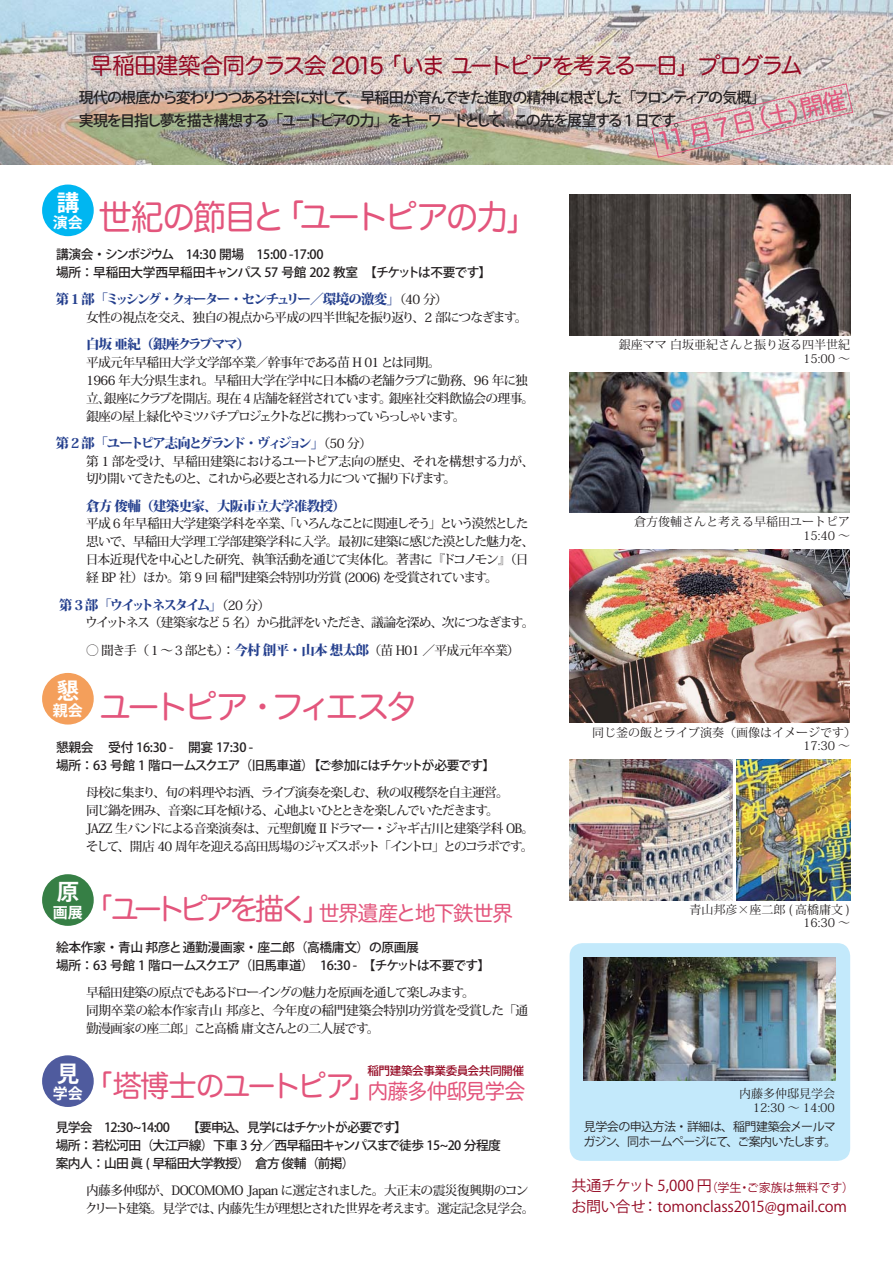
<style>
.page{position:relative;width:893px;height:1263px;background:#fff}
.page>*{position:absolute;margin:0;border:0;box-sizing:border-box;transform-origin:0 0}
.t1{font:34.65px "Hira Maru Pro N W4 90 msp RKSJ H";letter-spacing:-.07em;color:#e3557c;scale:.95 1}
.t2{font:33px "Hira Maru Pro N W4 90 msp RKSJ H";letter-spacing:-.135em;color:#e3557c}
.t3{font:30px "Hira Maru Pro N W4 90 msp RKSJ H";letter-spacing:-.19em;color:#e3557c}
.t4{font:30px "Hira Maru Pro N W4 90 msp RKSJ H";letter-spacing:-.075em;color:#e3557c}
.t5{font:24px "Hira Maru Pro N W4 90 msp RKSJ H";color:#e3557c}
.t6{font:22.5px "Hira Maru Pro N W4 90 msp RKSJ H";letter-spacing:-.065em;color:#940822}
.t7{font:22.5px "Koz Go Pro Bold 90 msp RKSJ H";color:#fff}
.t8{font:15px/22.5px "Koz Go Pro Medium 90 msp RKSJ H";letter-spacing:-.09em;color:#231f20}
.t9{font:15px "Koz Go Pro Regular 90 msp RKSJ H";letter-spacing:-.005em;color:#940822}
.t10{font:15px "Koz Go Pro Bold 90 msp RKSJ H";color:#fff}
.t11{font:13.5px "Koz Min Pro Heavy 90 msp RKSJ H";letter-spacing:-.14em;color:#25408e}
.t12{font:13.5px "Koz Min Pro Heavy 90 msp RKSJ H";letter-spacing:-.16em;color:#25408e}
.t13{font:13.5px "Koz Min Pro Heavy 90 msp RKSJ H";letter-spacing:-.05em;color:#25408e}
.t14{font:13.5px "Koz Min Pro Heavy 90 msp RKSJ H";letter-spacing:-.17em;color:#25408e}
.t15{font:13.5px "Koz Min Pro Heavy 90 msp RKSJ H";letter-spacing:-.08em;color:#25408e}
.t16{font:12.75px/18px "Koz Min Pro Medium 90 msp RKSJ H";letter-spacing:-.06em;color:#231f20}
.t17{font:12.75px/18px "Koz Min Pro Medium 90 msp RKSJ H";letter-spacing:-.08em;color:#231f20}
.t18{font:12.75px/18px "Koz Go Pro Medium 90 msp RKSJ H";letter-spacing:-.025em;color:#231f20}
.t19{font:12.75px/18px "Koz Go Pro Medium 90 msp RKSJ H";letter-spacing:-.05em;color:#231f20}
.t20{font:12.75px/18px "Koz Min Pro Medium 90 msp RKSJ H";letter-spacing:-.085em;color:#231f20}
.t21{font:12.75px/18px "Koz Go Pro Medium 90 msp RKSJ H";letter-spacing:-.03em;color:#231f20}
.t22{font:12px/13.5px "Koz Min Pro Regular 90 msp RKSJ H";color:#231f20;text-align:right}
.t23{font:12px/15px "Koz Go Pro Regular 90 msp RKSJ H";letter-spacing:-.055em;color:#231f20}
.t24{font:12px "Koz Go Pro Regular 90 msp RKSJ H";color:#940822}
.t25{font:11.7px "Koz Go Pro Medium 90 msp RKSJ H";letter-spacing:-.045em;color:#940822}
.s1{font-size:33px}
.s2{font-family:"Koz Min Pro Medium 90 msp RKSJ H";font-size:12.75px;color:#231f20}
.s3{font-family:"Koz Min Pro Heavy 90 msp RKSJ H";font-size:13.5px;color:#25408e}
.s4{font-size:21px}
.s5{font-size:15px}
</style>
<div class="page">
<img style="left:0;top:0;width:893px;height:165px">
<img style="left:570px;top:760px;width:162px;height:140px">
<img style="left:737px;top:760px;width:113px;height:140px">
<img style="left:570px;top:372px;width:280px;height:141px">
<img style="left:569px;top:550px;width:281px;height:173px">
<img style="left:570px;top:195px;width:280px;height:140px">
<div style="left:570px;top:943px;width:280px;height:218px;background:#c3e9fb;border-radius:13px"></div>
<img style="left:584px;top:957px;width:252px;height:123px">
<svg style="left:651px;top:83px;width:202px;height:75px;background:#cfbfbc"></svg>
<div style="left:42px;top:673px;width:52px;height:52px;background:#f49f5b;border-radius:50%"></div>
<div style="left:42px;top:185px;width:52px;height:51px;background:#00b6f1;border-radius:50%"></div>
<div style="left:42px;top:874px;width:52px;height:52px;background:#367f45;border-radius:50%"></div>
<div style="left:42px;top:1055px;width:52px;height:52px;background:#4f5b9e;border-radius:50%"></div>
<h3 class="t6" style="left:90px;top:58px;width:714px">早稲田建築合同クラス会 2015 「いま ユートピアを考える一日」プログラム</h3>
<p class="t8" style="left:79px;top:88px;width:688px">現代の根底から変わりつつある社会に対して、早稲田が育んできた進取の精神に根ざした「フロンティアの気概」実現を目指し夢を描き構想する「ユートピアの力」をキーワードとして、この先を展望する１日です。</p>
<h3 class="t5" style="left:656px;top:134px;width:194px;rotate:-13deg">11 月 7 日（土）開催</h3>
<h3 class="t7" style="left:57px;top:194px;width:24px">講</h3>
<p class="t10" style="left:53px;top:217px;width:31px">演会</p>
<h1 class="t1" style="left:99px;top:204px;width:465px">世紀の節目と「<span class="s1">ユートピア</span>の力」</h1>
<p class="t18" style="left:44px;top:247px;width:449px">　講演会・シンポジウム　14:30 開場　15:00 -17:00<br>　場所：早稲田大学西早稲田キャンパス 57 号館 202 教室　【チケットは不要です】</p>
<p class="t11" style="left:56px;top:294px;width:393px">第１部「ミッシング・クォーター・センチュリー／環境の激変」<span class="s2">（40 分）</span></p>
<p class="t16" style="left:86px;top:309px;width:443px">女性の視点を交え、独自の視点から平成の四半世紀を振り返り、2 部につなぎます。</p>
<p class="t15" style="left:86px;top:339px;width:165px">白坂 亜紀（銀座クラブママ）</p>
<p class="t16" style="left:86px;top:354px;width:450px">平成元年早稲田大学文学部卒業／幹事年である苗 H 01とは同期。<br>1966 年大分県生まれ。早稲田大学在学中に日本橋の老舗クラブに勤務、96 年に独立、銀座にクラブを開店。現在 4 店舗を経営されています。銀座社交料飲協会の理事。銀座の屋上緑化やミツバチプロジェクトなどに携わっていらっしゃいます。</p>
<p class="t12" style="left:56px;top:438px;width:318px">第２部「ユートピア志向とグランド・ヴィジョン」<span class="s2">（50 分）</span></p>
<p class="t20" style="left:86px;top:453px;width:449px">第 1 部を受け、早稲田建築におけるユートピア志向の歴史、それを構想する力が、切り開いてきたものと、これから必要とされる力について掘り下げます。</p>
<p class="t13" style="left:86px;top:501px;width:261px">倉方 俊輔（建築史家、大阪市立大学准教授）</p>
<p class="t16" style="left:86px;top:516px;width:450px">平成６年早稲田大学建築学科を卒業、「いろんなことに関連しそう」という漠然とした思いで、早稲田大学理工学部建築学科に入学。最初に建築に感じた漠とした魅力を、日本近現代を中心とした研究、執筆活動を通じて実体化。著書に『ドコノモン』（日経 BP 社）ほか。第 9 回 稲門建築会特別功労賞 (2006) を受賞されています。</p>
<p class="t14" style="left:46px;top:600px;width:225px">　第３部「ウイットネスタイム」<span class="s2">（20 分）</span></p>
<p class="t17" style="left:85px;top:611px;width:451px;line-height:27.3px">ウイットネス（建築家など 5 名）から批評をいただき、議論を深め、次につなぎます。◯ 聞き手（１～３部とも）：<span class="s3">今村 創平・山本 想太郎</span>（苗 H01 ／平成元年卒業）</p>
<h3 class="t7" style="left:57px;top:682px;width:24px">懇</h3>
<p class="t10" style="left:53px;top:705px;width:31px">親会</p>
<h2 class="t2" style="left:99px;top:694px;width:321px">ユートピア・フィエスタ</h2>
<p class="t21" style="left:44px;top:740px;width:453px">　懇親会 　受付 16:30 - 　開宴 17:30 - 　<br>　場所：63 号館 1 階ロームスクエア（旧馬車道）【ご参加にはチケットが必要です】</p>
<p class="t17" style="left:86px;top:785px;width:450px">母校に集まり、旬の料理やお酒、ライブ演奏を楽しむ、秋の収穫祭を自主運営。<br>同じ鍋を囲み、音楽に耳を傾ける、心地よいひとときを楽しんでいただきます。<br>JAZZ 生バンドによる音楽演奏は、元聖飢魔 IIドラマー・ジャギ古川と建築学科 OB。そして、開店 40 周年を迎える高田馬場のジャズスポット「イントロ」とのコラボです。</p>
<h3 class="t7" style="left:57px;top:883px;width:24px">原</h3>
<p class="t10" style="left:53px;top:907px;width:31px">画展</p>
<h3 class="t3" style="left:84px;top:897px;width:430px">「ユートピアを描く」<span class="s4">世界遺産と地下鉄世界</span></h3>
<p class="t18" style="left:44px;top:940px;width:448px">　絵本作家・青山 邦彦と 通勤漫画家・座二郎（高橋庸文）の原画展<br>　場所：63 号館 1 階ロームスクエア（旧馬車道）　16:30 -　【チケットは不要です】</p>
<p class="t16" style="left:86px;top:985px;width:444px">早稲田建築の原点でもあるドローイングの魅力を原画を通して楽しみます。<br>同期卒業の絵本作家青山 邦彦と、今年度の稲門建築会特別功労賞を受賞した「通勤漫画家の座二郎」こと高橋 庸文さんとの二人展です。</p>
<h3 class="t7" style="left:57px;top:1065px;width:24px">見</h3>
<p class="t10" style="left:53px;top:1088px;width:31px">学会</p>
<p class="t25" style="left:367px;top:1067px;width:158px">稲門建築会事業委員会共同開催</p>
<h3 class="t4" style="left:84px;top:1075px;width:442px">「塔博士のユートピア」<span class="s4">内藤多仲邸見学会</span></h3>
<p class="t19" style="left:44px;top:1120px;width:459px">　見学会　12:30~14:00　　【要申込、見学にはチケットが必要です】<br>　場所：若松河田（大江戸線）下車 3 分／西早稲田キャンパスまで徒歩 15~20 分程度　案内人：山田 眞 ( 早稲田大学教授）　倉方 俊輔（前掲）</p>
<p class="t16" style="left:85px;top:1183px;width:451px">内藤多仲邸が、DOCOMOMO Japan に選定されました。大正末の震災復興期のコンクリート建築。見学では、内藤先生が理想とされた世界を考えます。選定記念見学会。</p>
<p class="t22" style="left:619px;top:339px;width:233px">銀座ママ 白坂亜紀さんと振り返る四半世紀<br>15:00 ～</p>
<p class="t22" style="left:634px;top:517px;width:217px">倉方俊輔さんと考える早稲田ユートピア<br>15:40 ～</p>
<p class="t22" style="left:803px;top:727px;width:55px;text-align:left;text-indent:-211px">同じ釜の飯とライブ演奏（画像はイメージです）<br>17:30 ～</p>
<p class="t22" style="left:689px;top:904px;width:162px">青山邦彦×座二郎 ( 高橋庸文 )<br>16:30 ～</p>
<p class="t22" style="left:739px;top:1089px;width:97px">内藤多仲邸見学会<br>12:30 ～ 14:00</p>
<p class="t23" style="left:583px;top:1120px;width:255px">見学会の申込方法・詳細は、稲門建築会メールマガジン、同ホームページにて、ご案内いたします。</p>
<p class="t24" style="left:571px;top:1183px;width:284px"><span class="s5">共通チケット 5,000 円</span>（学生・ご家族は無料です）</p>
<p class="t9" style="left:571px;top:1201px;width:277px">お問い合せ： tomonclass2015@gmail.com</p>
</div>
